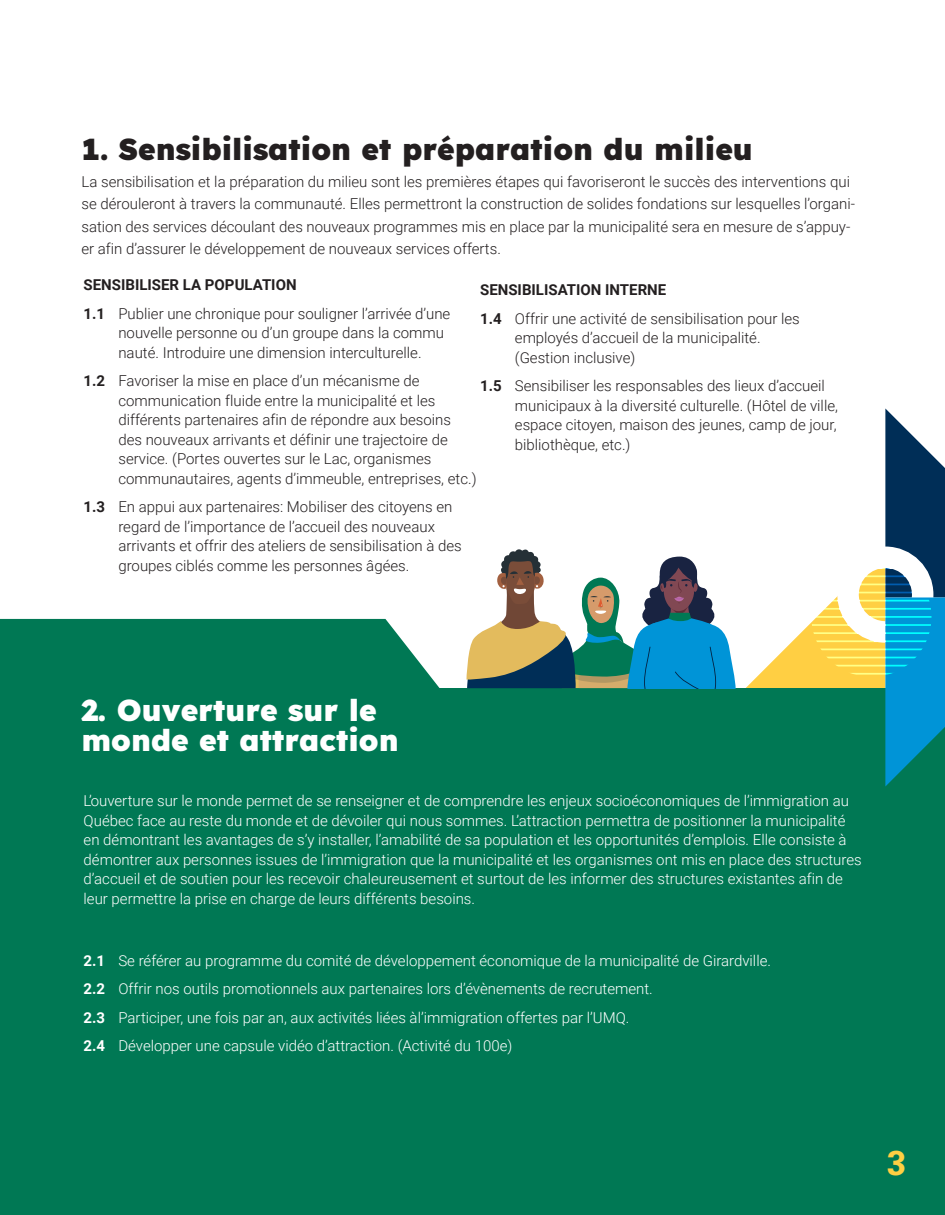
<style>
.page{position:relative;width:945px;height:1215px;background:#fff}
.page>*{position:absolute;margin:0;border:0;box-sizing:border-box;transform-origin:0 0}
.t1{font:700 34.5px "Univers LT Std";color:#ffcf43}
.t2{font:30px "Lexend";color:#231f20}
.t3{font:30px/30px "Lexend";color:#fff}
.t4{font:300 15px/19.5px "Roboto";color:#231f20}
.t5{font:300 15px/19.5px "Roboto";color:#fff}
.s1{font-weight:700}
</style>
<div class="page">
<div style="left:0;top:688px;width:945px;height:527px;background:#007854"></div>
<div style="left:0;top:619px;width:440px;height:69px;background:#007854"></div>
<svg style="left:466px;top:408px;width:479px;height:379px"></svg>
<h2 class="t2" style="left:82px;top:128px;width:673px">1. Sensibilisation et préparation du milieu</h2>
<p class="t4" style="left:82px;top:170px;width:775px;line-height:22.5px">La sensibilisation et la préparation du milieu sont les premières étapes qui favoriseront le succès des interventions qui se dérouleront à travers la communauté. Elles permettront la construction de solides fondations sur lesquelles l’organi&shy;sation des services découlant des nouveaux programmes mis en place par la municipalité sera en mesure de s’appuy&shy;er afin d’assurer le développement de nouveaux services offerts.</p>
<p class="t4" style="left:84px;top:270px;width:368px;line-height:28.5px"><span class="s1">SENSIBILISER LA POPULATION<br>1.1</span> Publier une chronique pour souligner l’arrivée d’une</p>
<p class="t4" style="left:118px;top:323px;width:327px">nouvelle personne ou d’un groupe dans la commu nauté. Introduire une dimension interculturelle.</p>
<p class="t4" style="left:118px;top:371px;width:360px;text-indent:-35px"><span class="s1">1.2</span> Favoriser la mise en place d’un mécanisme de communication fluide entre la municipalité et les différents partenaires afin de répondre aux besoins des nouveaux arrivants et définir une trajectoire de service. (Portes ouvertes sur le Lac, organismes communautaires, agents d’immeuble, entreprises, etc.)</p>
<p class="t4" style="left:118px;top:497px;width:345px;text-indent:-35px"><span class="s1">1.3</span> En appui aux partenaires: Mobiliser des citoyens en regard de l’importance de l’accueil des nouveaux arrivants et offrir des ateliers de sensibilisation à des groupes ciblés comme les personnes âgées.</p>
<p class="t4" style="left:480px;top:275px;width:321px;line-height:28.5px"><span class="s1">SENSIBILISATION INTERNE<br>1.4</span> Offrir une activité de sensibilisation pour les</p>
<p class="t4" style="left:515px;top:328px;width:247px">employés d’accueil de la municipalité. (Gestion inclusive)</p>
<p class="t4" style="left:515px;top:376px;width:325px;text-indent:-35px"><span class="s1">1.5</span> Sensibiliser les responsables des lieux d’accueil municipaux à la diversité culturelle. (Hôtel de ville, espace citoyen, maison des jeunes, camp de jour, bibliothèque, etc.)</p>
<h2 class="t3" style="left:82px;top:693px;width:319px">2. Ouverture sur le monde et attraction</h2>
<p class="t5" style="left:84px;top:791px;width:780px">L’ouverture sur le monde permet de se renseigner et de comprendre les enjeux socioéconomiques de l’immigration au Québec face au reste du monde et de dévoiler qui nous sommes. L’attraction permettra de positionner la municipalité en démontrant les avantages de s’y installer, l’amabilité de sa population et les opportunités d’emplois. Elle consiste à démontrer aux personnes issues de l’immigration que la municipalité et les organismes ont mis en place des structures d’accueil et de soutien pour les recevoir chaleureusement et surtout de les informer des structures existantes afin de leur permettre la prise en charge de leurs différents besoins.</p>
<p class="t5" style="left:84px;top:945px;width:689px;line-height:28.5px"><span class="s1">2.1</span> Se référer au programme du comité de développement économique de la municipalité de Girardville.<br><span class="s1">2.2</span> Offrir nos outils promotionnels aux partenaires lors d’évènements de recrutement.<br><span class="s1">2.3</span> Participer, une fois par an, aux activités liées àl’immigration offertes par l’UMQ.<br><span class="s1">2.4</span> Développer une capsule vidéo d’attraction. (Activité du 100e)</p>
<h1 class="t1" style="left:887px;top:1143px;width:21px">3</h1>
</div>
